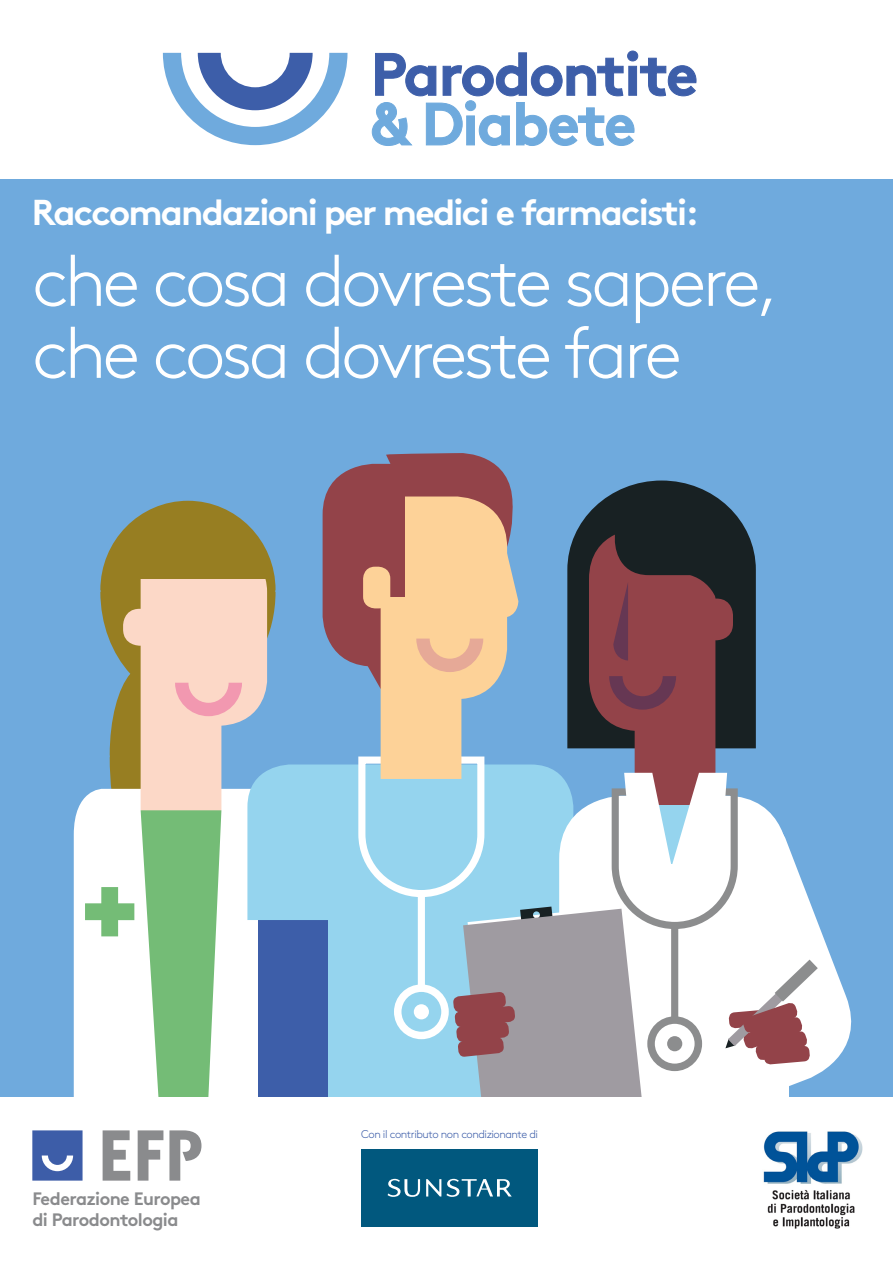
<style>
.page{position:relative;width:893px;height:1263px;background:#fff}
.page>*{position:absolute;margin:0;border:0;box-sizing:border-box;transform-origin:0 0}
.t1{font:300 72px/72px "Brown";letter-spacing:-.05em;color:#fff}
.t2{font:700 59.7px "Brown";letter-spacing:-.03em;color:#3d5ea9}
.t3{font:700 59.7px "Brown";letter-spacing:-.03em;color:#6faadd}
.t4{font:700 36px "Brown";letter-spacing:-.05em;color:#fff}
.t5{font:700 18px/21.6px "Brown";letter-spacing:-.035em;color:#8a8b8d}
.t6{font:300 11.25px "Brown";letter-spacing:-.04em;color:#3d5ea9}
</style>
<div class="page">
<svg style="left:372px;top:51px;width:324px;height:95px"></svg>
<svg style="left:163px;top:53px;width:184px;height:92px"></svg>
<div style="left:0;top:179px;width:893px;height:919px;background:#6faadd"></div>
<svg style="left:100px;top:501px;width:176px;height:288px;fill:#977e22"></svg>
<div style="left:74px;top:789px;width:67px;height:308px;background:#fff"></div>
<div style="left:123px;top:609px;width:37px;height:37px;background:#fcd8c7;border-radius:16px"></div>
<svg style="left:85px;top:887px;width:49px;height:49px"></svg>
<svg style="left:141px;top:579px;width:126px;height:518px"></svg>
<div style="left:258px;top:908px;width:70px;height:199px;background:#3d5ea9"></div>
<div style="left:247px;top:764px;width:76px;height:156px;background:#95d4ee"></div>
<svg style="left:818px;top:923px;width:34px;height:151px;fill:#fff"></svg>
<svg style="left:323px;top:453px;width:495px;height:644px"></svg>
<div style="left:0;top:1097px;width:893px;height:166px;background:#fff"></div>
<svg style="left:32px;top:1130px;width:51px;height:50px"></svg>
<svg style="left:103px;top:1130px;width:27px;height:50px"></svg>
<svg style="left:138px;top:1130px;width:25px;height:50px"></svg>
<svg style="left:169px;top:1130px;width:32px;height:50px"></svg>
<div style="left:361px;top:1149px;width:177px;height:77px;background:#01587e"></div>
<svg style="left:388px;top:1179px;width:32px;height:18px"></svg>
<svg style="left:426px;top:1179px;width:15px;height:17px"></svg>
<svg style="left:447px;top:1179px;width:65px;height:18px"></svg>
<img style="left:763px;top:1131px;width:100px;height:98px">
<p class="t2" style="left:371px;top:26px;width:329px">Parodontite</p>
<p class="t3" style="left:371px;top:76px;width:267px">&amp; Diabete</p>
<p class="t4" style="left:32px;top:184px;width:668px">Raccomandazioni per medici e farmacisti:</p>
<p class="t1" style="left:32px;top:240px;width:748px">che cosa dovreste sapere, che cosa dovreste fare</p>
<p class="t5" style="left:32px;top:1185px;width:170px">Federazione Europea di Parodontologia</p>
<p class="t6" style="left:361px;top:1126px;width:178px">Con il contributo non condizionante di</p>
</div>
